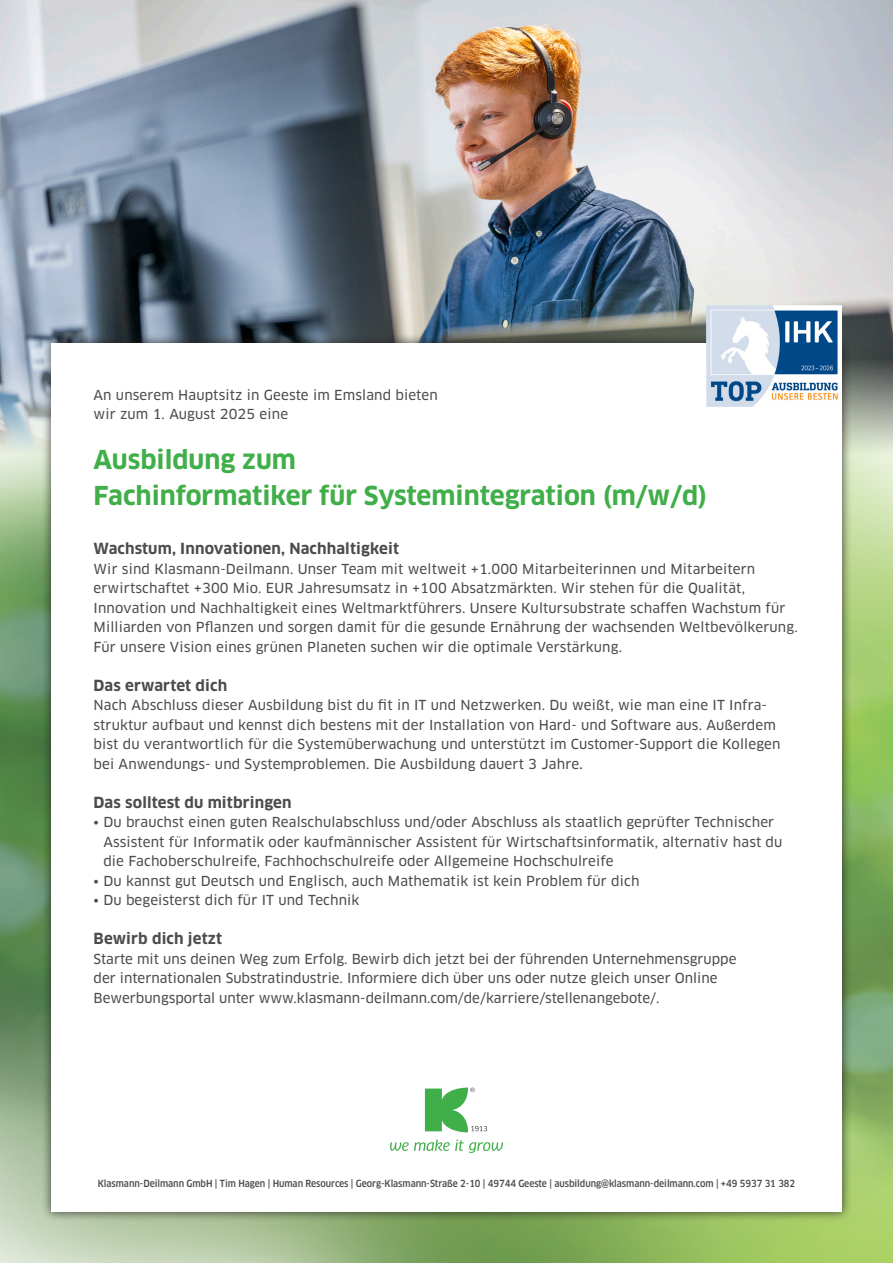
<style>
.page{position:relative;width:893px;height:1263px;background:#fff}
.page>*{position:absolute;margin:0;border:0;box-sizing:border-box;transform-origin:0 0}
.t1{font:700 25.5px/36px "Clan Pro";color:#40ae49}
.Sublines{font:700 15px "Clan Pro";letter-spacing:.01em;color:#4b4c4d}
.Sublines-2{font:13.5px/19.5px "Clan Pro News";letter-spacing:.01em;color:#4b4c4d}
.Fusszeile{font:500 9.6px "Clan Pro Narr";letter-spacing:-.005em;color:#4b4c4d}
.s1{font-size:15px}
</style>
<div class="page">
<img style="left:0;top:0;width:893px;height:15px">
<img style="left:0;top:15px;width:893px;height:1248px">
<div style="left:41px;top:334px;width:811px;height:887px;background:#231f20;opacity:.75"></div>
<div style="left:51px;top:343px;width:791px;height:869px;background:#fff"></div>
<img style="left:706px;top:306px;width:136px;height:100px">
<svg style="left:390px;top:1139px;width:113px;height:14px"></svg>
<svg style="left:425px;top:1087px;width:62px;height:45px"></svg>
<p class="Sublines-2" style="left:94px;top:385px;width:346px">An unserem Hauptsitz in Geeste im Emsland bieten wir zum 1. August 2025 eine</p>
<p class="t1" style="left:94px;top:442px;width:615px">Ausbildung zum<br>Fachinformatiker für Systemintegration (m/w/d)</p>
<p class="Sublines" style="left:94px;top:540px;width:307px">Wachstum, Innovationen, Nachhaltigkeit</p>
<p class="Sublines-2" style="left:94px;top:559px;width:706px">Wir sind Klasmann-Deilmann. Unser Team mit weltweit +1.000 Mitarbeiterinnen und Mitarbeitern erwirtschaftet +300 Mio. EUR Jahresumsatz in +100 Absatzmärkten. Wir stehen für die Qualität, Innovation und Nachhaltigkeit eines Weltmarktführers. Unsere Kultursubstrate schaffen Wachstum für Milliarden von Pflanzen und sorgen damit für die gesunde Ernährung der wachsenden Weltbevölkerung.<br>Für unsere Vision eines grünen Planeten suchen wir die optimale Verstärkung.</p>
<p class="Sublines" style="left:94px;top:676px;width:135px">Das erwartet dich</p>
<p class="Sublines-2" style="left:94px;top:696px;width:688px">Nach Abschluss dieser Ausbildung bist du fit in IT und Netzwerken. Du weißt, wie man eine IT Infra&shy;struktur aufbaut und kennst dich bestens mit der Installation von Hard- und Software aus. Außerdem bist du verantwortlich für die Systemüberwachung und unterstützt im Customer-Support die Kollegen bei Anwendungs- und Systemproblemen. Die Ausbildung dauert 3 Jahre<span class="s1">.</span></p>
<p class="Sublines" style="left:94px;top:793px;width:199px">Das solltest du mitbringen</p>
<p class="Sublines-2" style="left:103px;top:813px;width:681px;text-indent:-10px">• Du brauchst einen guten Realschulabschluss und/oder Abschluss als staatlich geprüfter Technischer<br>Assistent für Informatik oder kaufmännischer Assistent für Wirtschaftsinformatik, alternativ hast du die Fachoberschulreife, Fachhochschulreife oder Allgemeine Hochschulreife</p>
<p class="Sublines-2" style="left:94px;top:871px;width:547px">• Du kannst gut Deutsch und Englisch, auch Mathematik ist kein Problem für dich</p>
<p class="Sublines-2" style="left:94px;top:891px;width:268px">• Du begeisterst dich für IT und Technik</p>
<p class="Sublines" style="left:94px;top:930px;width:130px">Bewirb dich jetzt</p>
<p class="Sublines-2" style="left:94px;top:949px;width:644px">Starte mit uns deinen Weg zum Erfolg. Bewirb dich jetzt bei der fü hrenden Unternehmensgruppe der internationalen Substratindustrie. Informiere dich ü ber uns oder nutze gleich unser Online<br>Bewerbungsportal unter www.klasmann-deilmann.com/de/karriere/stellenangebote/.</p>
<p class="Fusszeile" style="left:98px;top:1177px;width:699px">Klasmann-Deilmann GmbH | Tim Hagen | Human Resources | Georg-Klasmann-Straße 2-10 | 49744 Geeste | ausbildung@klasmann-deilmann.com | +49 5937 31 382</p>
</div>
